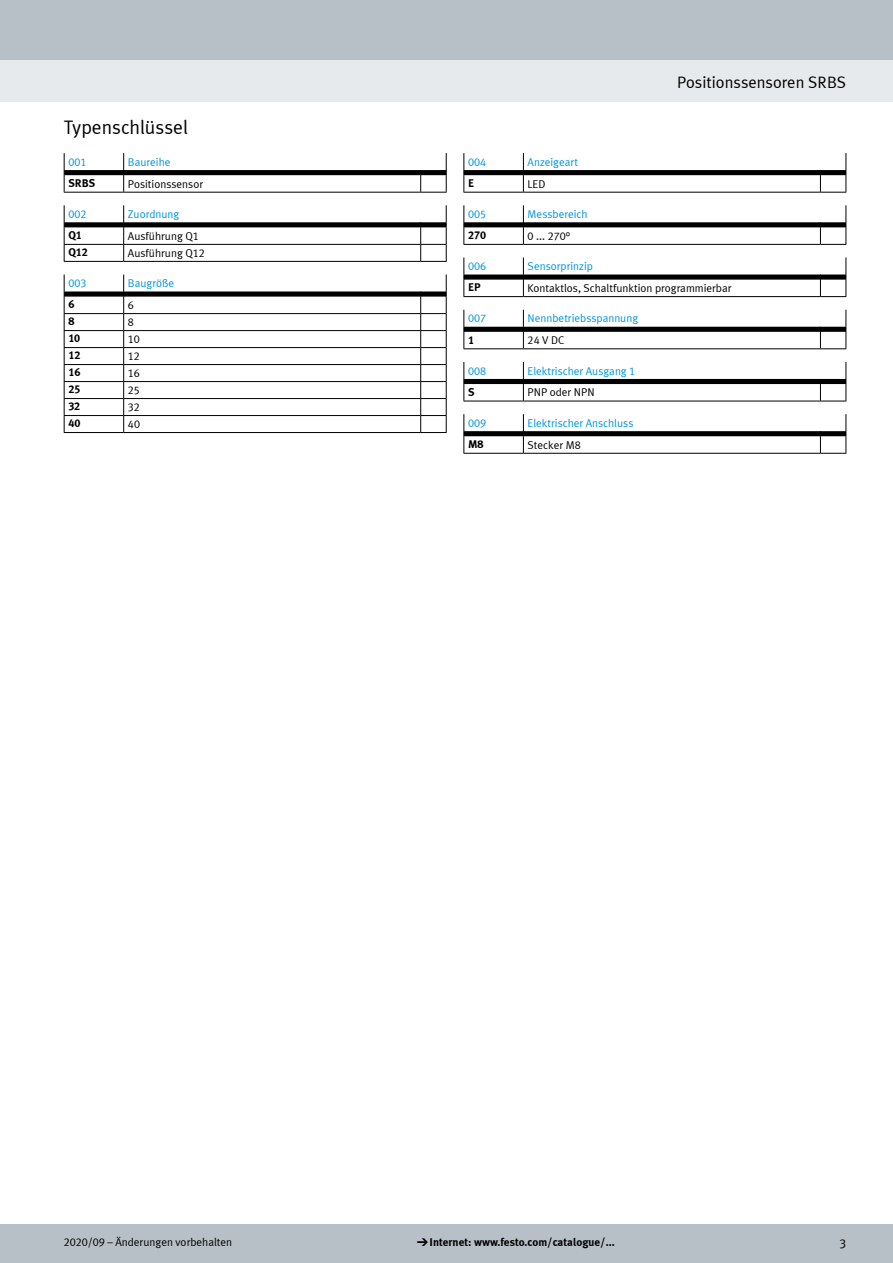
<style>
.page{position:relative;width:893px;height:1263px;background:#fff}
.page>*{position:absolute;margin:0;border:0;box-sizing:border-box;transform-origin:0 0}
.t1{font:19.5px "Meta Plus LF";color:#000}
.t2{font:16.5px "Meta Plus LF";color:#000}
.t3{font:12.75px "Meta Plus LF";color:#000}
.t4{font:11.25px "Meta Plus LF";color:#000}
.t5{font:11.25px "Meta Plus LF";color:#0095db}
.t6{font:700 11.25px "Meta Plus LF";color:#000}
.s1{font-family:"Meto Pict 182";font-weight:400}
</style>
<div class="page">
<div style="left:0;top:1225px;width:893px;height:38px;background:#b6c0c6"></div>
<div style="left:0;top:60px;width:893px;height:42px;background:#e7eaec"></div>
<div style="left:0;top:0;width:893px;height:60px;background:#b6c0c6"></div>
<svg style="left:64px;top:153px;width:383px;height:40px"></svg>
<svg style="left:64px;top:205px;width:383px;height:57px"></svg>
<svg style="left:64px;top:274px;width:383px;height:159px"></svg>
<svg style="left:463px;top:153px;width:384px;height:40px"></svg>
<svg style="left:463px;top:205px;width:384px;height:40px"></svg>
<svg style="left:463px;top:257px;width:384px;height:40px"></svg>
<svg style="left:463px;top:310px;width:384px;height:39px"></svg>
<svg style="left:463px;top:362px;width:384px;height:40px"></svg>
<svg style="left:463px;top:414px;width:384px;height:40px"></svg>
<h1 class="t1" style="left:64px;top:116px;width:126px">Typenschlüssel</h1>
<p class="t5" style="left:68px;top:155px;width:20px">001</p>
<p class="t5" style="left:128px;top:155px;width:44px">Baureihe</p>
<p class="t6" style="left:68px;top:176px;width:28px">SRBS</p>
<p class="t4" style="left:128px;top:177px;width:77px">Positionssensor</p>
<p class="t5" style="left:68px;top:207px;width:20px">002</p>
<p class="t5" style="left:128px;top:207px;width:53px">Zuordnung</p>
<p class="t6" style="left:68px;top:228px;width:15px">Q1</p>
<p class="t4" style="left:128px;top:229px;width:72px">Ausführung Q1</p>
<p class="t6" style="left:68px;top:245px;width:21px">Q12</p>
<p class="t4" style="left:128px;top:246px;width:78px">Ausführung Q12</p>
<p class="t5" style="left:68px;top:277px;width:20px">003</p>
<p class="t5" style="left:128px;top:277px;width:48px">Baugröße</p>
<p class="t6" style="left:68px;top:297px;width:8px">6</p>
<p class="t4" style="left:128px;top:298px;width:8px">6</p>
<p class="t6" style="left:68px;top:314px;width:8px">8</p>
<p class="t4" style="left:128px;top:315px;width:8px">8</p>
<p class="t6" style="left:68px;top:331px;width:13px">10</p>
<p class="t4" style="left:128px;top:332px;width:14px">10</p>
<p class="t6" style="left:68px;top:348px;width:13px">12</p>
<p class="t4" style="left:128px;top:349px;width:14px">12</p>
<p class="t6" style="left:68px;top:365px;width:14px">16</p>
<p class="t4" style="left:128px;top:366px;width:14px">16</p>
<p class="t6" style="left:68px;top:382px;width:14px">25</p>
<p class="t4" style="left:128px;top:383px;width:14px">25</p>
<p class="t6" style="left:68px;top:399px;width:13px">32</p>
<p class="t4" style="left:128px;top:400px;width:14px">32</p>
<p class="t6" style="left:68px;top:416px;width:14px">40</p>
<p class="t4" style="left:128px;top:417px;width:14px">40</p>
<h2 class="t2" style="left:677px;top:73px;width:171px">Positionssensoren SRBS</h2>
<p class="t5" style="left:468px;top:155px;width:20px">004</p>
<p class="t5" style="left:528px;top:155px;width:52px">Anzeigeart</p>
<p class="t6" style="left:468px;top:176px;width:8px">E</p>
<p class="t4" style="left:528px;top:177px;width:19px">LED</p>
<p class="t5" style="left:468px;top:207px;width:20px">005</p>
<p class="t5" style="left:528px;top:207px;width:61px">Messbereich</p>
<p class="t6" style="left:468px;top:228px;width:19px">270</p>
<p class="t4" style="left:528px;top:229px;width:44px">0 ... 270°</p>
<p class="t5" style="left:468px;top:260px;width:20px">006</p>
<p class="t5" style="left:528px;top:260px;width:67px">Sensorprinzip</p>
<p class="t6" style="left:468px;top:280px;width:14px">EP</p>
<p class="t4" style="left:528px;top:281px;width:205px">Kontaktlos, Schaltfunktion programmierbar</p>
<p class="t5" style="left:468px;top:312px;width:20px">007</p>
<p class="t5" style="left:528px;top:312px;width:112px">Nennbetriebsspannung</p>
<p class="t6" style="left:468px;top:333px;width:8px">1</p>
<p class="t4" style="left:528px;top:333px;width:38px">24 V DC</p>
<p class="t5" style="left:468px;top:364px;width:20px">008</p>
<p class="t5" style="left:528px;top:364px;width:109px">Elektrischer Ausgang 1</p>
<p class="t6" style="left:468px;top:385px;width:8px">S</p>
<p class="t4" style="left:528px;top:386px;width:68px">PNP oder NPN</p>
<p class="t5" style="left:468px;top:416px;width:20px">009</p>
<p class="t5" style="left:528px;top:416px;width:107px">Elektrischer Anschluss</p>
<p class="t6" style="left:468px;top:437px;width:17px">M8</p>
<p class="t4" style="left:528px;top:438px;width:55px">Stecker M8</p>
<p class="t4" style="left:64px;top:1236px;width:170px">2020/09 – Änderungen vorbehalten</p>
<p class="t6" style="left:417px;top:1235px;width:199px"><span class="s1">d</span>Internet: www.festo.com/catalogue/...</p>
<p class="t3" style="left:839px;top:1235px;width:8px">3</p>
</div>
